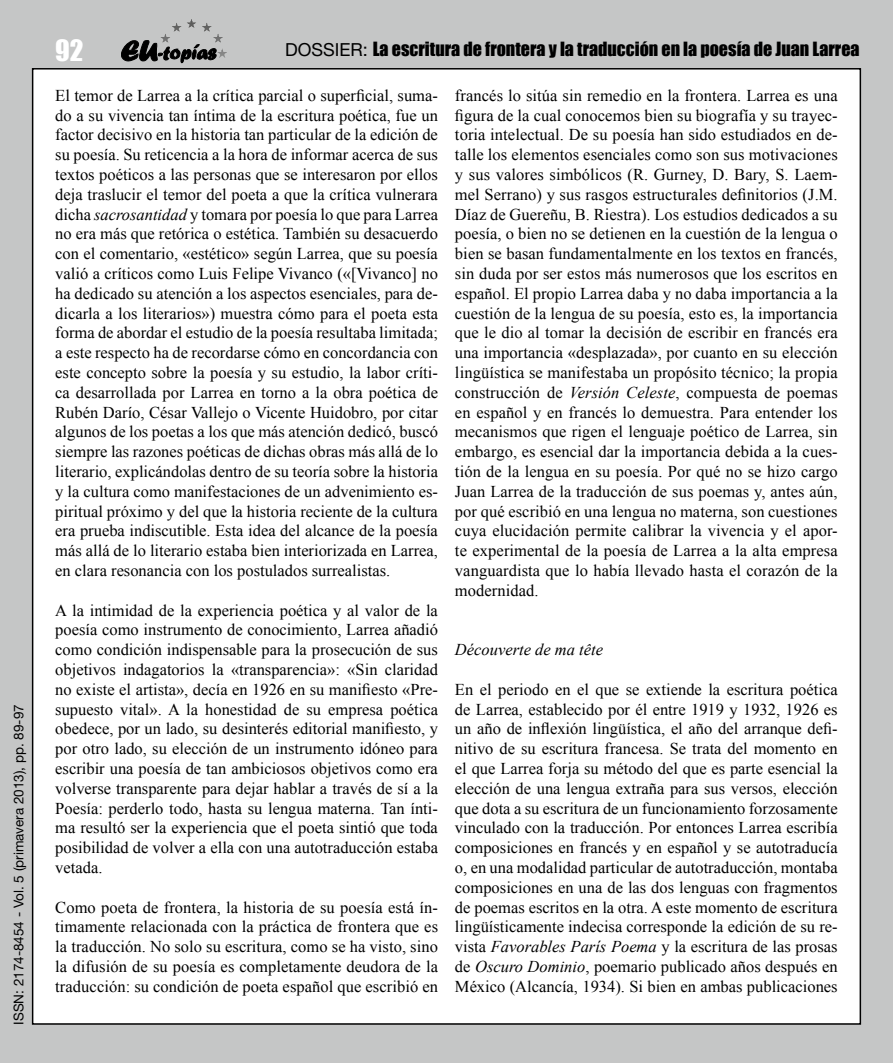
<style>
.page{position:relative;width:893px;height:1063px;background:#c5c6c6}
.page>*{position:absolute;margin:0;border:0;box-sizing:border-box;transform-origin:0 0}
.t1{font:27px "Impact";color:#fff}
.t2{font:18px "Impact";color:#000}
.t3{font:16.5px/19.8px "Times New Roman";color:#000;text-align:justify}
.t4{font:italic 16.5px "Times New Roman";color:#000}
.t5{font:13.5px "Helvetica Neue";color:#000}
.s1{font-family:"Helvetica Neue"}
.s2{font-style:italic}
</style>
<div class="page">
<div style="left:33px;top:69px;width:827px;height:955px;background:#fff"></div>
<svg style="left:121px;top:40px;width:95px;height:23px"></svg>
<hr style="left:161px;top:19px;width:66px;height:1px;background:#575757">
<hr style="left:161px;top:20px;width:66px;height:1px;background:#585858">
<hr style="left:161px;top:21px;width:66px;height:1px;background:#595959">
<hr style="left:161px;top:22px;width:66px;height:1px;background:#5b5b5a">
<hr style="left:161px;top:23px;width:66px;height:1px;background:#5c5c5b">
<hr style="left:161px;top:24px;width:66px;height:1px;background:#5e5e5d">
<hr style="left:161px;top:25px;width:66px;height:1px;background:#5f5f5e">
<hr style="left:161px;top:26px;width:66px;height:1px;background:#616160">
<hr style="left:161px;top:27px;width:66px;height:1px;background:#626261">
<hr style="left:161px;top:28px;width:66px;height:1px;background:#646463">
<hr style="left:161px;top:29px;width:66px;height:1px;background:#656564">
<hr style="left:161px;top:30px;width:66px;height:1px;background:#666665">
<hr style="left:161px;top:31px;width:66px;height:1px;background:#686867">
<hr style="left:161px;top:32px;width:66px;height:1px;background:#696968">
<hr style="left:161px;top:33px;width:66px;height:1px;background:#6b6b6a">
<hr style="left:161px;top:34px;width:66px;height:1px;background:#6c6c6b">
<hr style="left:161px;top:35px;width:66px;height:1px;background:#6d6d6d">
<hr style="left:161px;top:36px;width:66px;height:1px;background:#6e6e6e">
<hr style="left:161px;top:37px;width:66px;height:1px;background:#707070">
<hr style="left:161px;top:38px;width:66px;height:1px;background:#717171">
<hr style="left:161px;top:39px;width:66px;height:1px;background:#737373">
<hr style="left:161px;top:40px;width:66px;height:1px;background:#747474">
<hr style="left:161px;top:41px;width:66px;height:1px;background:#757574">
<hr style="left:161px;top:42px;width:66px;height:1px;background:#777776">
<hr style="left:161px;top:43px;width:66px;height:1px;background:#787877">
<hr style="left:161px;top:44px;width:66px;height:1px;background:#7a7a79">
<hr style="left:161px;top:45px;width:66px;height:1px;background:#7b7b7a">
<hr style="left:161px;top:46px;width:66px;height:1px;background:#7c7d7c">
<hr style="left:161px;top:47px;width:66px;height:1px;background:#7d7e7d">
<hr style="left:161px;top:48px;width:66px;height:1px;background:#7f7f7f">
<hr style="left:161px;top:49px;width:66px;height:1px;background:#808080">
<hr style="left:161px;top:50px;width:66px;height:1px;background:#818181">
<hr style="left:161px;top:51px;width:66px;height:1px;background:#838383">
<hr style="left:161px;top:52px;width:66px;height:1px;background:#848484">
<hr style="left:161px;top:53px;width:66px;height:1px;background:#868685">
<hr style="left:161px;top:54px;width:66px;height:1px;background:#878786">
<hr style="left:161px;top:55px;width:66px;height:1px;background:#888988">
<hr style="left:161px;top:56px;width:66px;height:1px;background:#898989">
<hr style="left:161px;top:57px;width:66px;height:1px;background:#8b8b8b">
<p class="t5" style="left:11px;top:1025px;width:322px;rotate:-90deg">ISSN: 2174-8454 - Vol. 5 (primavera 2013), pp. 89-97</p>
<h1 class="t1" style="left:55px;top:29px;width:30px">92</h1>
<p class="t2" style="left:285px;top:35px;width:576px"><span class="s1">DOSSIER:</span> La escritura de frontera y la traducción en la poesía de Juan Larrea</p>
<p class="t3" style="left:55px;top:85px;width:384px">El temor de Larrea a la crítica parcial o superficial, suma&shy;do a su vivencia tan íntima de la escritura poética, fue un factor decisivo en la historia tan particular de la edición de su poesía. Su reticencia a la hora de informar acerca de sus textos poéticos a las personas que se interesaron por ellos deja traslucir el temor del poeta a que la crítica vulnerara dicha <span class="s2">sacrosantidad</span> y tomara por poesía lo que para Larrea no era más que retórica o estética. También su desacuerdo con el comentario, «estético» según Larrea, que su poesía valió a críticos como Luis Felipe Vivanco («[Vivanco] no ha dedicado su atención a los aspectos esenciales, para de&shy;dicarla a los literarios») muestra cómo para el poeta esta forma de abordar el estudio de la poesía resultaba limitada; a este respecto ha de recordarse cómo en concordancia con este concepto sobre la poesía y su estudio, la labor críti&shy;ca desarrollada por Larrea en torno a la obra poética de Rubén Darío, César Vallejo o Vicente Huidobro, por citar algunos de los poetas a los que más atención dedicó, buscó siempre las razones poéticas de dichas obras más allá de lo literario, explicándolas dentro de su teoría sobre la historia y la cultura como manifestaciones de un advenimiento es&shy;piritual próximo y del que la historia reciente de la cultura era prueba indiscutible. Esta idea del alcance de la poesía más allá de lo literario estaba bien interiorizada en Larrea, en clara resonancia con los postulados surrealistas.</p>
<p class="t3" style="left:55px;top:600px;width:384px">A la intimidad de la experiencia poética y al valor de la poesía como instrumento de conocimiento, Larrea añadió como condición indispensable para la prosecución de sus objetivos indagatorios la «transparencia»: «Sin claridad no existe el artista», decía en 1926 en su manifiesto «Pre&shy;supuesto vital». A la honestidad de su empresa poética obedece, por un lado, su desinterés editorial manifiesto, y por otro lado, su elección de un instrumento idóneo para escribir una poesía de tan ambiciosos objetivos como era volverse transparente para dejar hablar a través de sí a la Poesía: perderlo todo, hasta su lengua materna. Tan ínti&shy;ma resultó ser la experiencia que el poeta sintió que toda posibilidad de volver a ella con una autotraducción estaba vetada.</p>
<p class="t3" style="left:55px;top:897px;width:384px">Como poeta de frontera, la historia de su poesía está ín&shy;timamente relacionada con la práctica de frontera que es la traducción. No solo su escritura, como se ha visto, sino la difusión de su poesía es completamente deudora de la traducción: su condición de poeta español que escribió en</p>
<p class="t3" style="left:455px;top:85px;width:384px">francés lo sitúa sin remedio en la frontera. Larrea es una figura de la cual conocemos bien su biografía y su trayec&shy;toria intelectual. De su poesía han sido estudiados en de&shy;talle los elementos esenciales como son sus motivaciones y sus valores simbólicos (R. Gurney, D. Bary, S. Laem&shy;mel Serrano) y sus rasgos estructurales definitorios (J.M.<br>Díaz de Guereñu, B. Riestra). Los estudios dedicados a su poesía, o bien no se detienen en la cuestión de la lengua o bien se basan fundamentalmente en los textos en francés, sin duda por ser estos más numerosos que los escritos en español. El propio Larrea daba y no daba importancia a la cuestión de la lengua de su poesía, esto es, la importancia que le dio al tomar la decisión de escribir en francés era una importancia «desplazada», por cuanto en su elección lingüística se manifestaba un propósito técnico; la propia construcción de <span class="s2">Versión Celeste</span>, compuesta de poemas en español y en francés lo demuestra. Para entender los mecanismos que rigen el lenguaje poético de Larrea, sin embargo, es esencial dar la importancia debida a la cues&shy;tión de la lengua en su poesía. Por qué no se hizo cargo Juan Larrea de la traducción de sus poemas y, antes aún, por qué escribió en una lengua no materna, son cuestiones cuya elucidación permite calibrar la vivencia y el apor&shy;te experimental de la poesía de Larrea a la alta empresa vanguardista que lo había llevado hasta el corazón de la modernidad.</p>
<p class="t4" style="left:455px;top:638px;width:149px">Découverte de ma tête</p>
<p class="t3" style="left:455px;top:679px;width:384px">En el periodo en el que se extiende la escritura poética de Larrea, establecido por él entre 1919 y 1932, 1926 es un año de inflexión lingüística, el año del arranque defi&shy;nitivo de su escritura francesa. Se trata del momento en el que Larrea forja su método del que es parte esencial la elección de una lengua extraña para sus versos, elección que dota a su escritura de un funcionamiento forzosamente vinculado con la traducción. Por entonces Larrea escribía composiciones en francés y en español y se autotraducía o, en una modalidad particular de autotraducción, montaba composiciones en una de las dos lenguas con fragmentos de poemas escritos en la otra. A este momento de escritura lingüísticamente indecisa corresponde la edición de su re&shy;vista <span class="s2">Favorables París Poema</span> y la escritura de las prosas de <span class="s2">Oscuro Dominio</span>, poemario publicado años después en México (Alcancía, 1934). Si bien en ambas publicaciones</p>
</div>
